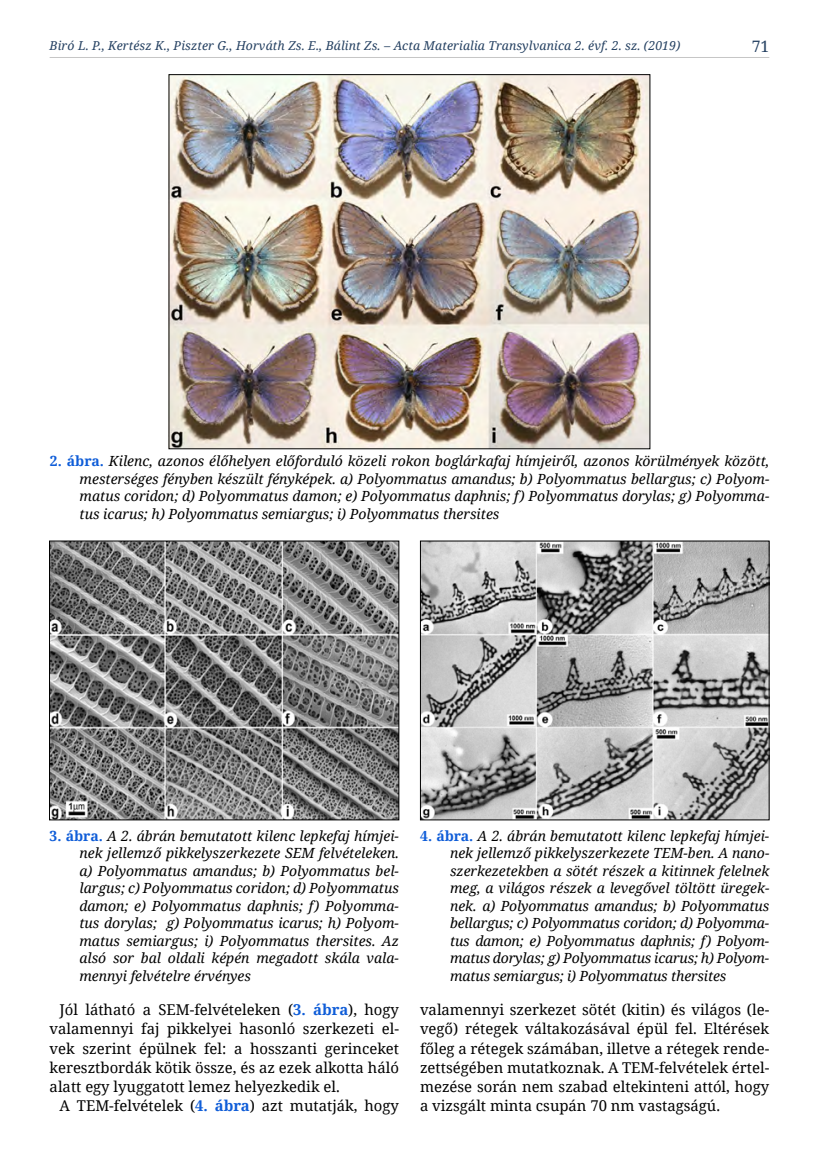
<style>
.page{position:relative;width:819px;height:1161px;background:#fff}
.page>*{position:absolute;margin:0;border:0;box-sizing:border-box;transform-origin:0 0}
.t1{font:15.75px "Noto Serif";color:#244061}
.t2{font:14.88px/19.2px "Noto Serif";color:#000;text-align:justify}
.t3{font:italic 14px/17.5px "Noto Serif";color:#000;text-align:justify}
.t4{font:italic 12.25px "Noto Serif";letter-spacing:.01em;color:#244061}
.s1{font-weight:700;font-style:normal;color:#0f5dd8}
.s2{font-weight:700;color:#0f5dd8}
</style>
<div class="page">
<hr style="left:50px;top:57px;width:719px;height:1px;background:#c6c6c6">
<img style="left:171px;top:76px;width:477px;height:371px">
<img style="left:422px;top:543px;width:345px;height:275px">
<div style="left:420px;top:541px;width:349px;height:279px;border:1px solid #000"></div>
<img style="left:51px;top:543px;width:346px;height:275px">
<div style="left:49px;top:541px;width:350px;height:279px;border:1px solid #000"></div>
<p class="t4" style="left:50px;top:37px;width:632px">Biró L. P., Kertész K., Piszter G., Horváth Zs. E., Bálint Zs. – Acta Materialia Transylvanica 2. évf. 2. sz. (2019)</p>
<p class="t1" style="left:751px;top:35px;width:19px">71</p>
<p class="t3" style="left:80px;top:452px;width:691px;text-indent:-30px"><span class="s1">2. ábra.</span> Kilenc, azonos élőhelyen előforduló közeli rokon boglárkafaj hímjeiről, azonos körülmények között, mesterséges fényben készült fényképek. a) Polyommatus amandus; b) Polyommatus bellargus; c) Polyom&shy;matus coridon; d) Polyommatus damon; e) Polyommatus daphnis; f) Polyommatus dorylas; g) Polyomma&shy;tus icarus; h) Polyommatus semiargus; i) Polyommatus thersites</p>
<p class="t3" style="left:79px;top:826px;width:321px;text-indent:-30px"><span class="s1">3. ábra.</span> A 2. ábrán bemutatott kilenc lepkefaj hímjei&shy;nek jellemző pikkelyszerkezete SEM felvételeken. a) Polyommatus amandus; b) Polyommatus bel&shy;largus; c) Polyommatus coridon; d) Polyommatus damon; e) Polyommatus daphnis; f) Polyomma&shy;tus dorylas; g) Polyommatus icarus; h) Polyom&shy;matus semiargus; i) Polyommatus thersites. Az alsó sor bal oldali képén megadott skála vala&shy;mennyi felvételre érvényes</p>
<p class="t3" style="left:450px;top:826px;width:321px;text-indent:-30px"><span class="s1">4. ábra.</span> A 2. ábrán bemutatott kilenc lepkefaj hímjei&shy;nek jellemző pikkelyszerkezete TEM-ben. A nano&shy;szerkezetekben a sötét részek a kitinnek felelnek meg, a világos részek a levegővel töltött üregek&shy;nek. a) Polyommatus amandus; b) Polyommatus bellargus; c) Polyommatus coridon; d) Polyomma&shy;tus damon; e) Polyommatus daphnis; f) Polyom&shy;matus dorylas; g) Polyommatus icarus; h) Polyom&shy;matus semiargus; i) Polyommatus thersites</p>
<p class="t2" style="left:420px;top:999px;width:351px">valamennyi szerkezet sötét (kitin) és világos (le&shy;vegő) rétegek váltakozásával épül fel. Eltérések főleg a rétegek számában, illetve a rétegek rende&shy;zettségében mutatkoznak. A TEM-felvételek értel&shy;mezése során nem szabad eltekinteni attól, hogy a vizsgált minta csupán 70 nm vastagságú.</p>
<p class="t2" style="left:60px;top:999px;width:341px">Jól látható a SEM-felvételeken (<span class="s2">3. ábra</span>), hogy</p>
<p class="t2" style="left:50px;top:1019px;width:351px">valamennyi faj pikkelyei hasonló szerkezeti el-</p>
<p class="t2" style="left:50px;top:1038px;width:351px">vek szerint épülnek fel: a hosszanti gerinceket</p>
<p class="t2" style="left:50px;top:1057px;width:351px">keresztbordák kötik össze, és az ezek alkotta háló</p>
<p class="t2" style="left:50px;top:1076px;width:292px">alatt egy lyuggatott lemez helyezkedik el.</p>
<p class="t2" style="left:60px;top:1096px;width:341px">A TEM-felvételek (<span class="s2">4. ábra</span>) azt mutatják, hogy</p>
</div>
